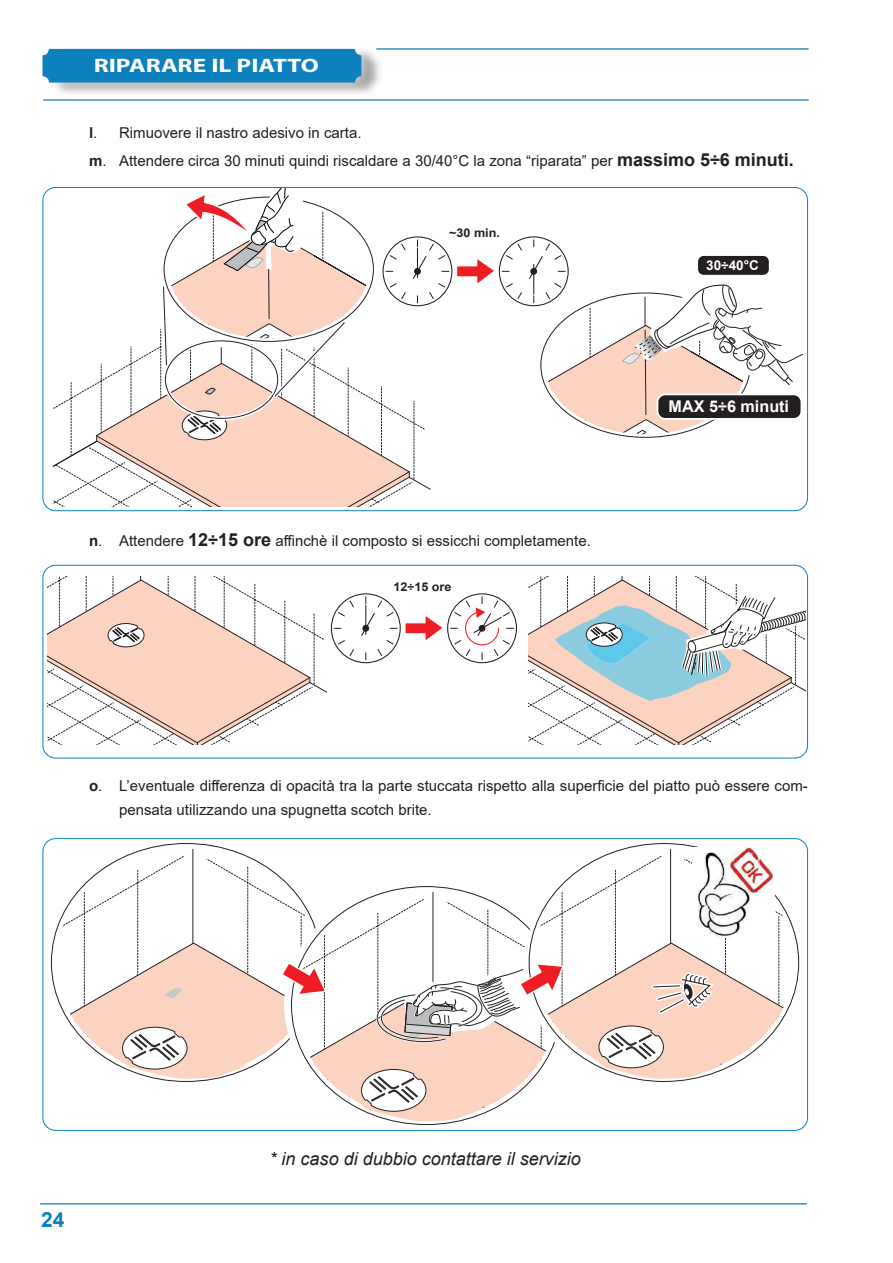
<style>
.page{position:relative;width:893px;height:1263px;background:#fff}
.page>*{position:absolute;margin:0;border:0;box-sizing:border-box;transform-origin:0 0}
.t1{font:700 21px "Arial";color:#0c81be}
.t2{font:700 19.5px "Myriad Pro";color:#fff;scale:1.3 1}
.t3{font:italic 18px "Arial";color:#231f20}
.t4{font:700 16.2px "Arial";color:#fff}
.t5{font:15px/27px "Arial";color:#231f20}
.t6{font:700 13.5px "Arial";color:#fff}
.t7{font:700 12px "Arial";color:#231f20;scale:1.05 1}
.s1{font-weight:700}
.s2{font-weight:700;font-size:18px}
</style>
<div class="page">
<hr style="left:43px;top:99px;width:766px;height:2px;background:#3e8ec6">
<hr style="left:376px;top:48px;width:433px;height:2px;background:#3e8ec6">
<div style="left:47px;top:47px;width:336px;height:50px;background:#231f20;opacity:.4"></div>
<div style="left:33px;top:39px;width:338px;height:53px;background:#fff;opacity:.75"></div>
<div style="left:43px;top:49px;width:318px;height:34px;background:#0c81be;border-radius:6px"></div>
<hr style="left:40px;top:1203px;width:767px;height:1px;background:#3e8ec6">
<svg style="left:45px;top:187px;width:477px;height:324px"></svg>
<svg style="left:528px;top:240px;width:275px;height:198px"></svg>
<div style="left:331px;top:593px;width:70px;height:70px;border:1px solid #231f20;border-radius:50%"></div>
<svg style="left:338px;top:600px;width:16px;height:17px"></svg>
<svg style="left:338px;top:640px;width:16px;height:16px"></svg>
<svg style="left:361px;top:597px;width:37px;height:63px"></svg>
<svg style="left:405px;top:597px;width:109px;height:63px"></svg>
<div style="left:447px;top:593px;width:70px;height:70px;border:1px solid #231f20;border-radius:50%"></div>
<svg style="left:529px;top:577px;width:276px;height:168px"></svg>
<svg style="left:48px;top:577px;width:278px;height:168px"></svg>
<div style="left:43px;top:565px;width:765px;height:193px;border:1px solid #0c81be;border-radius:13px"></div>
<svg style="left:56px;top:849px;width:738px;height:272px"></svg>
<div style="left:657px;top:394px;width:144px;height:25px;background:#231f20;border-radius:8px"></div>
<div style="left:657px;top:393px;width:145px;height:27px;border:2px solid #fff;border-radius:8px"></div>
<div style="left:697px;top:255px;width:73px;height:21px;background:#231f20;border-radius:6px"></div>
<div style="left:696px;top:254px;width:74px;height:22px;border:2px solid #fff;border-radius:6px"></div>
<h2 class="t2" style="left:94px;top:53px;width:175px">RIPARARE IL PIATTO</h2>
<p class="t5" style="left:89px;top:120px;width:706px"><span class="s1">l</span>. Rimuovere il nastro adesivo in carta.<br><span class="s1">m</span>. Attendere circa 30 minuti quindi riscaldare a 30/40°C la zona “riparata” per <span class="s2">massimo 5÷6 minuti.</span></p>
<p class="t7" style="left:449px;top:224px;width:50px">~30 min.</p>
<p class="t5" style="left:89px;top:527px;width:503px"><span class="s1">n</span>. Attendere <span class="s2">12÷15 ore</span> affinchè il composto si essicchi completamente.</p>
<p class="t7" style="left:393px;top:579px;width:57px">12÷15 ore</p>
<p class="t6" style="left:706px;top:256px;width:54px">30÷40°C</p>
<p class="t4" style="left:669px;top:395px;width:122px">MAX 5÷6 minuti</p>
<p class="t5" style="left:119px;top:774px;width:690px;line-height:24px;text-indent:-30px"><span class="s1">o</span>. L’eventuale differenza di opacità tra la parte stuccata rispetto alla superficie del piatto può essere com&shy;pensata utilizzando una spugnetta scotch brite.</p>
<h1 class="t1" style="left:41px;top:1204px;width:25px">24</h1>
<p class="t3" style="left:270px;top:1147px;width:313px">* in caso di dubbio contattare il servizio</p>
</div>
